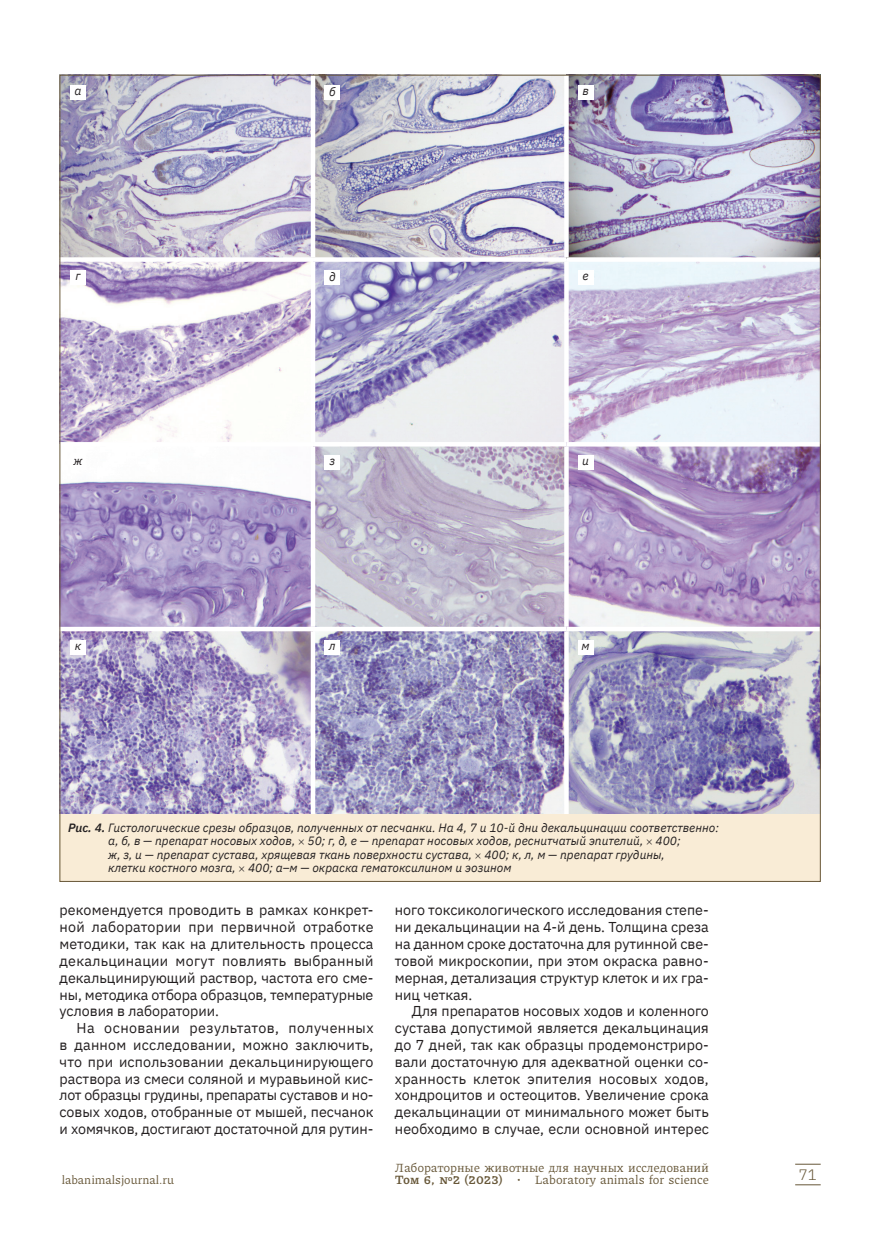
<style>
.page{position:relative;width:893px;height:1234px;background:#fff}
.page>*{position:absolute;margin:0;border:0;box-sizing:border-box;transform-origin:0 0}
.t1{font:300 15px "IBM Plex Sans";color:#675738}
.t2{font:14.25px/16.8px "IBM Plex Sans";color:#231f20;text-align:justify}
.t3{font:12.45px "Piazzolla";color:#675738}
.t4{font:italic 12px/13.5px "IBM Plex Sans";color:#231f20}
.t5{font:12px "Piazzolla";color:#675738}
.s1{font-weight:600}
.s2{font-weight:700}
</style>
<div class="page">
<svg style="left:795px;top:1163px;width:26px;height:1px"></svg>
<svg style="left:795px;top:1184px;width:26px;height:1px"></svg>
<img style="left:62px;top:77px;width:757px;height:736px">
<div style="left:70px;top:85px;width:16px;height:14px;background:#fff"></div>
<div style="left:70px;top:270px;width:16px;height:14px;background:#fff"></div>
<div style="left:70px;top:455px;width:16px;height:14px;background:#fff"></div>
<div style="left:70px;top:640px;width:16px;height:14px;background:#fff"></div>
<div style="left:324px;top:85px;width:16px;height:14px;background:#fff"></div>
<div style="left:324px;top:270px;width:16px;height:14px;background:#fff"></div>
<div style="left:324px;top:455px;width:16px;height:14px;background:#fff"></div>
<div style="left:324px;top:640px;width:16px;height:14px;background:#fff"></div>
<div style="left:578px;top:85px;width:16px;height:14px;background:#fff"></div>
<div style="left:578px;top:270px;width:16px;height:14px;background:#fff"></div>
<div style="left:578px;top:455px;width:16px;height:14px;background:#fff"></div>
<div style="left:578px;top:640px;width:16px;height:14px;background:#fff"></div>
<hr style="left:311px;top:75px;width:4px;height:182px;background:#fff">
<div style="left:564px;top:75px;width:5px;height:182px;background:#fff"></div>
<div style="left:60px;top:257px;width:253px;height:5px;background:#fff"></div>
<div style="left:313px;top:257px;width:253px;height:5px;background:#fff"></div>
<hr style="left:311px;top:262px;width:4px;height:180px;background:#fff">
<div style="left:566px;top:257px;width:254px;height:5px;background:#fff"></div>
<div style="left:564px;top:262px;width:5px;height:180px;background:#fff"></div>
<hr style="left:60px;top:442px;width:253px;height:4px;background:#fff">
<hr style="left:313px;top:442px;width:253px;height:4px;background:#fff">
<hr style="left:311px;top:446px;width:4px;height:180px;background:#fff">
<hr style="left:566px;top:442px;width:254px;height:4px;background:#fff">
<div style="left:564px;top:446px;width:5px;height:180px;background:#fff"></div>
<div style="left:60px;top:626px;width:253px;height:5px;background:#fff"></div>
<div style="left:313px;top:626px;width:253px;height:5px;background:#fff"></div>
<hr style="left:311px;top:631px;width:4px;height:187px;background:#fff">
<div style="left:566px;top:626px;width:254px;height:5px;background:#fff"></div>
<div style="left:564px;top:631px;width:5px;height:187px;background:#fff"></div>
<div style="left:60px;top:813px;width:761px;height:68px;background:#f9ecd6"></div>
<p class="t4" style="left:75px;top:83px;width:8px">а</p>
<p class="t4" style="left:329px;top:84px;width:8px">б</p>
<p class="t4" style="left:582px;top:83px;width:8px">в</p>
<p class="t4" style="left:76px;top:268px;width:7px">г</p>
<p class="t4" style="left:329px;top:269px;width:8px">д</p>
<p class="t4" style="left:582px;top:268px;width:8px">е</p>
<p class="t4" style="left:74px;top:452px;width:11px">ж</p>
<p class="t4" style="left:330px;top:452px;width:7px">з</p>
<p class="t4" style="left:582px;top:452px;width:8px">и</p>
<p class="t4" style="left:75px;top:637px;width:8px">к</p>
<p class="t4" style="left:329px;top:637px;width:8px">л</p>
<p class="t4" style="left:581px;top:637px;width:10px">м</p>
<p class="t4" style="left:108px;top:819px;width:612px;text-indent:-40px"><span class="s1">Рис. 4.</span> Гистологические срезы образцов, полученных от песчанки. На 4, 7 и 10‑й дни декальцинации соответственно: а, б, в — препарат носовых ходов, 50; г, д, е — препарат носовых ходов, реснитчатый эпителий, 400;<br>ж, з, и — препарат сустава, хрящевая ткань поверхности сустава, 400; к, л, м — препарат грудины,<br>клетки костного мозга, 400; а–м — окраска гематоксилином и эозином</p>
<p class="t2" style="left:60px;top:900px;width:316px">рекомендуется проводить в рамках конкрет&shy;ной лаборатории при первичной отработке методики, так как на длительность процесса декальцинации могут повлиять выбранный декальцинирующий раствор, частота его сме&shy;ны, методика отбора образцов, температурные условия в лаборатории.</p>
<p class="t2" style="left:60px;top:1018px;width:316px;text-indent:17px">На основании результатов, полученных в данном исследовании, можно заключить, что при использовании декальцинирующего раствора из смеси соляной и муравьиной кис&shy;лот образцы грудины, препараты суставов и но&shy;совых ходов, отобранные от мышей, песчанок и хомячков, достигают достаточной для рутин-</p>
<p class="t2" style="left:395px;top:900px;width:316px">ного токсикологического исследования степе&shy;ни декальцинации на 4‑й день. Толщина среза на данном сроке достаточна для рутинной све&shy;товой микроскопии, при этом окраска равно&shy;мерная, детализация структур клеток и их гра&shy;ниц четкая.</p>
<p class="t2" style="left:395px;top:1001px;width:316px;text-indent:17px">Для препаратов носовых ходов и коленного сустава допустимой является декальцинация до 7 дней, так как образцы продемонстриро&shy;вали достаточную для адекватной оценки со&shy;хранность клеток эпителия носовых ходов, хондроцитов и остеоцитов. Увеличение срока декальцинации от минимального может быть необходимо в случае, если основной интерес</p>
<p class="t3" style="left:395px;top:1159px;width:316px">Лабораторные животные для научных исследований</p>
<p class="t5" style="left:62px;top:1172px;width:114px">labanimalsjournal.ru</p>
<p class="t3" style="left:395px;top:1172px;width:315px"><span class="s2">Том 6, №2 (2023)</span> • Laboratory animals for science</p>
<p class="t1" style="left:799px;top:1163px;width:19px">71</p>
</div>
